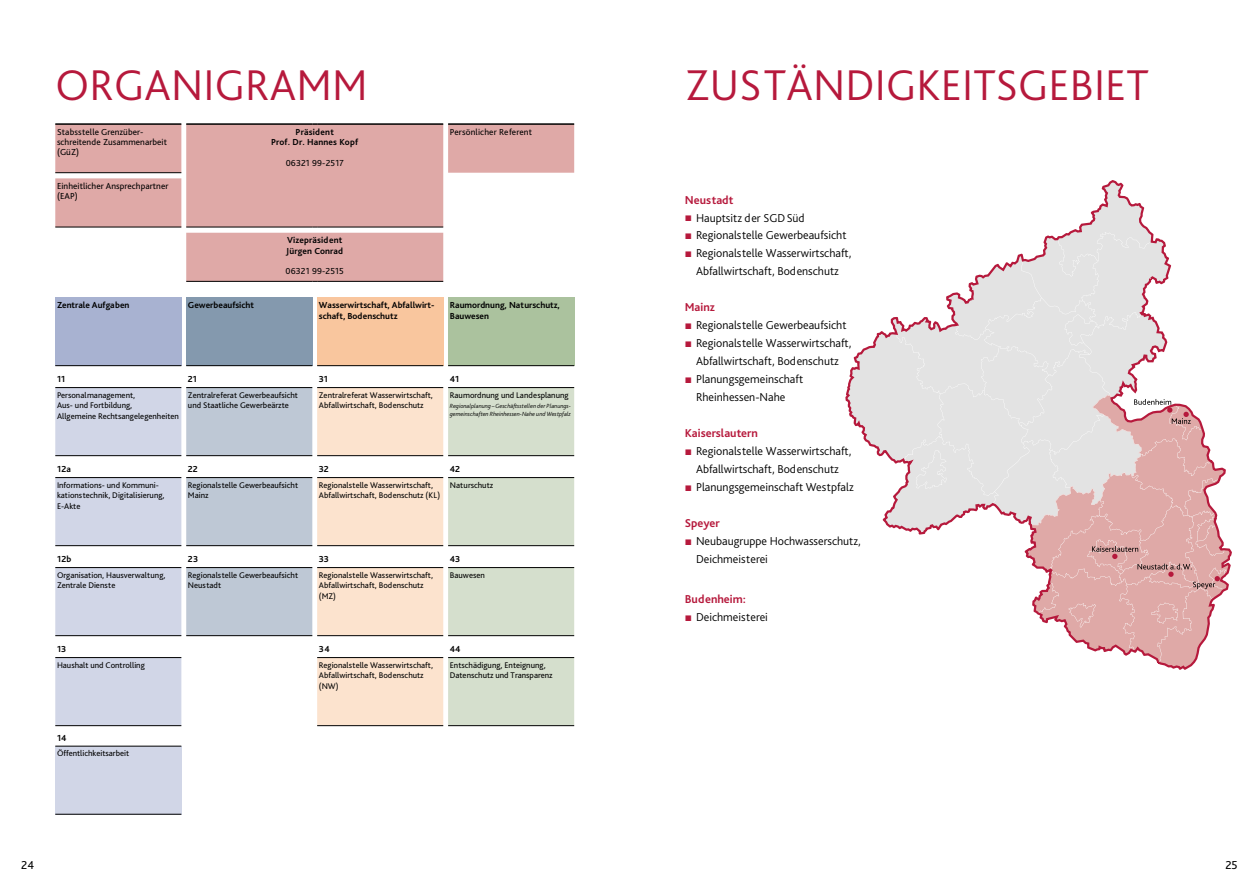
<style>
.page{position:relative;width:1259px;height:893px;background:#fff}
.page>*{position:absolute;margin:0;border:0;box-sizing:border-box;transform-origin:0 0}
.t1{font:300 45px "Bliss Pro";letter-spacing:.005em;color:#b6193c}
.t2{font:300 12px/18px "Bliss Pro";color:#000;text-align:center}
.t3{font:700 12px "Bliss Pro";color:#b6193c}
.t4{font:12px "Bliss Pro";color:#000}
.t5{font:700 9.15px/10.4px "Bliss Pro";color:#000}
.t6{font:9.15px/10.4px "Bliss Pro";letter-spacing:.005em;color:#000}
.t7{font:8.55px/10.4px "Bliss Pro";color:#000}
.t8{font:italic 300 6.3px/7.9px "Bliss Pro";color:#000}
.s1{font-family:"Arial";font-weight:900;color:#b6193c}
</style>
<div class="page">
<svg style="left:845px;top:180px;width:387px;height:490px"></svg>
<svg style="left:1092px;top:546px;width:128px;height:43px;background:#d7a4a2"></svg>
<svg style="left:1134px;top:399px;width:56px;height:25px"></svg>
<svg style="left:55px;top:124px;width:519px;height:157px;fill:#dfa9a7"></svg>
<div style="left:55px;top:298px;width:126px;height:68px;background:#a8b2d1"></div>
<div style="left:186px;top:298px;width:126px;height:68px;background:#8499ae"></div>
<div style="left:317px;top:298px;width:126px;height:68px;background:#f9c69e"></div>
<div style="left:448px;top:298px;width:126px;height:68px;background:#abc29e"></div>
<svg style="left:55px;top:388px;width:519px;height:338px"></svg>
<hr style="left:55px;top:365px;width:126px;height:1px;background:#000">
<hr style="left:186px;top:365px;width:126px;height:1px;background:#000">
<hr style="left:317px;top:365px;width:126px;height:1px;background:#000">
<hr style="left:448px;top:365px;width:126px;height:1px;background:#000">
<hr style="left:55px;top:387px;width:126px;height:1px;background:#000">
<hr style="left:186px;top:387px;width:126px;height:1px;background:#000">
<hr style="left:317px;top:387px;width:126px;height:1px;background:#000">
<hr style="left:448px;top:387px;width:126px;height:1px;background:#000">
<hr style="left:55px;top:455px;width:126px;height:1px;background:#000">
<hr style="left:186px;top:455px;width:126px;height:1px;background:#000">
<hr style="left:317px;top:455px;width:126px;height:1px;background:#000">
<hr style="left:448px;top:455px;width:126px;height:1px;background:#000">
<hr style="left:55px;top:477px;width:126px;height:1px;background:#000">
<hr style="left:186px;top:477px;width:126px;height:1px;background:#000">
<hr style="left:317px;top:477px;width:126px;height:1px;background:#000">
<hr style="left:448px;top:477px;width:126px;height:1px;background:#000">
<hr style="left:55px;top:545px;width:126px;height:1px;background:#000">
<hr style="left:186px;top:545px;width:126px;height:1px;background:#000">
<hr style="left:317px;top:545px;width:126px;height:1px;background:#000">
<hr style="left:448px;top:545px;width:126px;height:1px;background:#000">
<hr style="left:55px;top:567px;width:126px;height:1px;background:#000">
<hr style="left:186px;top:567px;width:126px;height:1px;background:#000">
<hr style="left:317px;top:567px;width:126px;height:1px;background:#000">
<hr style="left:448px;top:567px;width:126px;height:1px;background:#000">
<hr style="left:55px;top:635px;width:126px;height:1px;background:#000">
<hr style="left:186px;top:635px;width:126px;height:1px;background:#000">
<hr style="left:317px;top:635px;width:126px;height:1px;background:#000">
<hr style="left:448px;top:635px;width:126px;height:1px;background:#000">
<hr style="left:55px;top:657px;width:126px;height:1px;background:#000">
<hr style="left:317px;top:657px;width:126px;height:1px;background:#000">
<hr style="left:448px;top:657px;width:126px;height:1px;background:#000">
<hr style="left:55px;top:725px;width:126px;height:1px;background:#000">
<hr style="left:317px;top:725px;width:126px;height:1px;background:#000">
<hr style="left:448px;top:725px;width:126px;height:1px;background:#000">
<hr style="left:55px;top:123px;width:126px;height:2px;background:#000">
<hr style="left:448px;top:123px;width:126px;height:2px;background:#000">
<hr style="left:186px;top:227px;width:126px;height:1px;background:#000">
<hr style="left:317px;top:227px;width:126px;height:1px;background:#000">
<hr style="left:186px;top:281px;width:126px;height:1px;background:#000">
<hr style="left:317px;top:281px;width:126px;height:1px;background:#000">
<hr style="left:186px;top:123px;width:126px;height:2px;background:#000">
<hr style="left:317px;top:123px;width:126px;height:2px;background:#000">
<hr style="left:55px;top:172px;width:126px;height:1px;background:#000">
<hr style="left:55px;top:227px;width:126px;height:1px;background:#000">
<div style="left:55px;top:746px;width:126px;height:68px;background:#d1d6e7"></div>
<hr style="left:55px;top:746px;width:126px;height:1px;background:#000">
<hr style="left:55px;top:814px;width:126px;height:1px;background:#000">
<h1 class="t1" style="left:56px;top:57px;width:314px">ORGANIGRAMM</h1>
<h1 class="t1" style="left:685px;top:57px;width:465px">ZUSTÄNDIGKEITSGEBIET</h1>
<p class="t6" style="left:57px;top:126px;width:112px">Stabsstelle Grenzüber&shy;schreitende Zusammenarbeit (GüZ)</p>
<p class="t5" style="left:271px;top:126px;width:89px;text-align:center">Präsident<br>Prof. Dr. Hannes Kopf</p>
<p class="t6" style="left:286px;top:157px;width:60px">06321 99-2517</p>
<p class="t6" style="left:57px;top:181px;width:113px">Einheitlicher Ansprechpartner (EAP)</p>
<p class="t5" style="left:286px;top:235px;width:58px">Vizepräsident<br>Jürgen Conrad</p>
<p class="t6" style="left:285px;top:266px;width:60px">06321 99-2515</p>
<p class="t6" style="left:450px;top:126px;width:84px">Persönlicher Referent</p>
<p class="t5" style="left:57px;top:300px;width:74px">Zentrale Aufgaben</p>
<p class="t5" style="left:188px;top:300px;width:68px">Gewerbeaufsicht</p>
<p class="t5" style="left:319px;top:300px;width:117px;line-height:10.9px">Wasserwirtschaft, Abfallwirt&shy;schaft, Bodenschutz</p>
<p class="t5" style="left:450px;top:300px;width:112px;line-height:10.9px">Raumordnung, Naturschutz,<br>Bauwesen</p>
<p class="t5" style="left:57px;top:374px;width:10px">11</p>
<p class="t5" style="left:188px;top:374px;width:10px">21</p>
<p class="t5" style="left:319px;top:374px;width:11px">31</p>
<p class="t5" style="left:450px;top:374px;width:11px">41</p>
<p class="t7" style="left:57px;top:390px;width:124px">Personalmanagement,<br>Aus- und Fortbildung,<br>Allgemeine Rechtsangelegenheiten</p>
<p class="t7" style="left:188px;top:390px;width:112px">Zentralreferat Gewerbeaufsicht und Staatliche Gewerbeärzte</p>
<p class="t7" style="left:319px;top:390px;width:115px">Zentralreferat Wasserwirtschaft,<br>Abfallwirtschaft, Bodenschutz</p>
<p class="t7" style="left:450px;top:390px;width:120px">Raumordnung und Landesplanung</p>
<p class="t8" style="left:450px;top:402px;width:123px">Regionalplanung –Geschäftsstellen der Planungs&shy;gemeinschaften Rheinhessen-Nahe und Westpfalz</p>
<p class="t5" style="left:57px;top:464px;width:15px">12a</p>
<p class="t5" style="left:188px;top:464px;width:11px">22</p>
<p class="t5" style="left:319px;top:464px;width:12px">32</p>
<p class="t5" style="left:450px;top:464px;width:12px">42</p>
<p class="t7" style="left:57px;top:480px;width:109px">Informations- und Kommuni&shy;kationstechnik, Digitalisierung,<br>E-Akte</p>
<p class="t7" style="left:188px;top:480px;width:112px">Regionalstelle Gewerbeaufsicht<br>Mainz</p>
<p class="t7" style="left:319px;top:480px;width:123px">Regionalstelle Wasserwirtschaft,<br>Abfallwirtschaft, Bodenschutz (KL)</p>
<p class="t7" style="left:450px;top:480px;width:45px">Naturschutz</p>
<p class="t5" style="left:57px;top:554px;width:16px">12b</p>
<p class="t5" style="left:188px;top:554px;width:12px">23</p>
<p class="t5" style="left:319px;top:554px;width:12px">33</p>
<p class="t5" style="left:450px;top:554px;width:12px">43</p>
<p class="t7" style="left:57px;top:570px;width:110px">Organisation, Hausverwaltung,<br>Zentrale Dienste</p>
<p class="t7" style="left:188px;top:570px;width:112px">Regionalstelle Gewerbeaufsicht<br>Neustadt</p>
<p class="t7" style="left:319px;top:570px;width:116px">Regionalstelle Wasserwirtschaft,<br>Abfallwirtschaft, Bodenschutz (MZ)</p>
<p class="t7" style="left:450px;top:570px;width:37px">Bauwesen</p>
<p class="t5" style="left:57px;top:644px;width:11px">13</p>
<p class="t5" style="left:319px;top:644px;width:12px">34</p>
<p class="t5" style="left:450px;top:644px;width:12px">44</p>
<p class="t7" style="left:57px;top:660px;width:89px">Haushalt und Controlling</p>
<p class="t7" style="left:319px;top:660px;width:116px">Regionalstelle Wasserwirtschaft,<br>Abfallwirtschaft, Bodenschutz (NW)</p>
<p class="t7" style="left:450px;top:660px;width:104px">Entschädigung, Enteignung,<br>Datenschutz und Transparenz</p>
<p class="t5" style="left:57px;top:732px;width:11px">14</p>
<p class="t7" style="left:57px;top:748px;width:74px">Öffentlichkeitsarbeit</p>
<h2 class="t3" style="left:685px;top:192px;width:50px">Neustadt</h2>
<h2 class="t2" style="left:685px;top:208px;width:121px"><span class="s1">■</span> Hauptsitz der SGDSüd</h2>
<h2 class="t2" style="left:685px;top:226px;width:163px"><span class="s1">■</span> Regionalstelle Gewerbeaufsicht</h2>
<h2 class="t2" style="left:685px;top:244px;width:168px"><span class="s1">■</span> Regionalstelle Wasserwirtschaft,<br>Abfallwirtschaft, Bodenschutz</h2>
<h2 class="t3" style="left:685px;top:300px;width:32px">Mainz</h2>
<h2 class="t2" style="left:685px;top:316px;width:163px"><span class="s1">■</span> Regionalstelle Gewerbeaufsicht</h2>
<h2 class="t2" style="left:685px;top:334px;width:168px"><span class="s1">■</span> Regionalstelle Wasserwirtschaft,<br>Abfallwirtschaft, Bodenschutz</h2>
<h2 class="t2" style="left:685px;top:370px;width:120px"><span class="s1">■</span> Planungsgemeinschaft<br>Rheinhessen-Nahe</h2>
<h2 class="t3" style="left:685px;top:426px;width:75px">Kaiserslautern</h2>
<h2 class="t2" style="left:685px;top:442px;width:168px"><span class="s1">■</span> Regionalstelle Wasserwirtschaft,<br>Abfallwirtschaft, Bodenschutz</h2>
<h2 class="t2" style="left:685px;top:478px;width:170px"><span class="s1">■</span> Planungsgemeinschaft Westpfalz</h2>
<h2 class="t3" style="left:685px;top:516px;width:37px">Speyer</h2>
<h2 class="t2" style="left:696px;top:532px;width:166px;text-align:left;text-indent:-11px"><span class="s1">■</span> Neubaugruppe Hochwasserschutz,<br>Deichmeisterei</h2>
<h2 class="t3" style="left:685px;top:592px;width:63px">Budenheim:</h2>
<h2 class="t2" style="left:685px;top:608px;width:85px"><span class="s1">■</span> Deichmeisterei</h2>
<h2 class="t4" style="left:21px;top:857px;width:14px">24</h2>
<h2 class="t4" style="left:1225px;top:857px;width:14px">25</h2>
</div>
